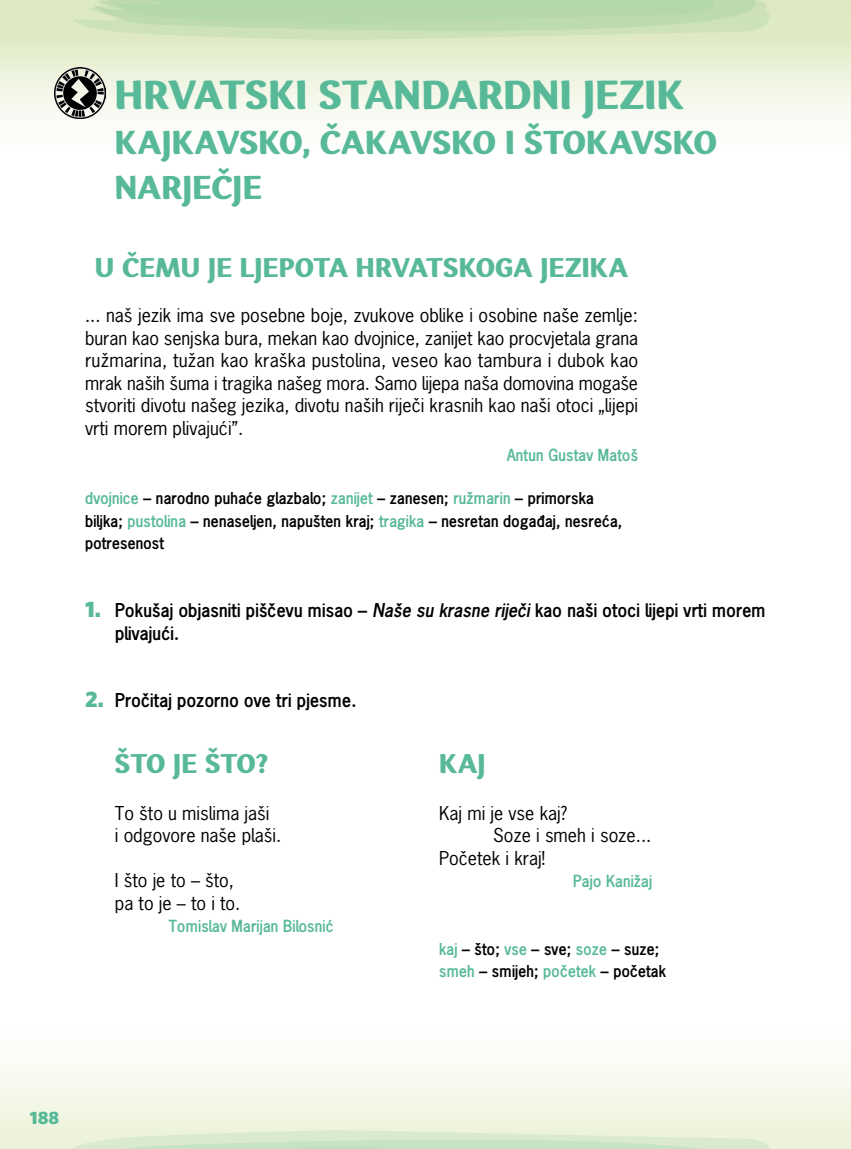
<style>
.page{position:relative;width:851px;height:1149px;background:#fff}
.page>*{position:absolute;margin:0;border:0;box-sizing:border-box;transform-origin:0 0}
._01_NASLOV_-_knjizev{font:900 40.5px "Espuma Pro";letter-spacing:-.005em;color:#58b998}
._01_NASLOV_-_knjizev-2{font:900 33px/45px "Espuma Pro";letter-spacing:-.005em;color:#58b998}
._01_NASLOV_-_knjizev-3{font:900 27px "Espuma Pro";letter-spacing:-.005em;color:#58b998}
._02_TEKST_PRICE{font:18px/22.5px "Pocetnica Gothic SK1 Razred Regula";color:#000;text-align:justify}
._00_BODY_TEXT{font:700 18px/22.5px "Pocetnica Gothic SK1 Razred";color:#000}
._00_BODY_TEXT-2{font:18px "Pocetnica Gothic SK1 Razred Regula";color:#000}
.t1{font:18px "Whitney SK Black";color:#58b998}
._08_STRANE_RIJECI_ZE{font:700 15.75px/22.5px "Pocetnica Gothic SK1 Razred";color:#000}
._00_BODY_TEXT-3{font:700 15.75px "Pocetnica Gothic SK1 Razred";color:#58b998}
._07_AUTOR_ZELENI{font:700 15.75px "Pocetnica Gothic SK1 Razred";color:#58b998}
.s1{color:#58b998}
.s2{font-family:"Whitney SK Black";font-weight:400;font-size:22.5px;color:#58b998}
.s3{font-style:italic}
</style>
<div class="page">
<div style="left:0;top:1006px;width:850px;height:142px;background:linear-gradient(to bottom,#fff,#ecf2d9)"></div>
<div style="left:0;top:0;width:850px;height:164px;background:linear-gradient(to bottom,#dae6b9,#fff)"></div>
<svg style="left:72px;top:0;width:699px;height:45px;background:#c5deb4"></svg>
<svg style="left:69px;top:1124px;width:705px;height:24px;background:#deecd2"></svg>
<img style="left:54px;top:68px;width:51px;height:51px">
<p class="_01_NASLOV_-_knjizev" style="left:115px;top:70px;width:570px">HRVATSKI STANDARDNI JEZIK</p>
<p class="_01_NASLOV_-_knjizev-2" style="left:115px;top:120px;width:603px">KAJKAVSKO, ČAKAVSKO I ŠTOKAVSKO<br>NARJEČJE</p>
<p class="_01_NASLOV_-_knjizev-3" style="left:95px;top:251px;width:535px">U ČEMU JE LJEPOTA HRVATSKOGA JEZIKA</p>
<p class="_02_TEKST_PRICE" style="left:85px;top:304px;width:554px">... naš jezik ima sve posebne boje, zvukove oblike i osobine naše zemlje: buran kao senjska bura, mekan kao dvojnice, zanijet kao procvjetala grana ružmarina, tužan kao kraška pustolina, veseo kao tambura i dubok kao mrak naših šuma i tragika našeg mora. Samo lijepa naša domovina mogaše stvoriti divotu našeg jezika, divotu naših riječi krasnih kao naši otoci „lijepi vrti morem plivajući”.</p>
<p class="_07_AUTOR_ZELENI" style="left:507px;top:445px;width:133px">Antun Gustav Matoš</p>
<p class="_08_STRANE_RIJECI_ZE" style="left:85px;top:487px;width:538px"><span class="s1">dvojnice</span> – narodno puhaće glazbalo; <span class="s1">zanijet</span> – zanesen; <span class="s1">ružmarin</span> – primorska biljka; <span class="s1">pustolina</span> – nenaseljen, napušten kraj; <span class="s1">tragika</span> – nesretan događaj, nesreća, potresenost</p>
<p class="_00_BODY_TEXT" style="left:115px;top:598px;width:652px;text-indent:-30px"><span class="s2">1.</span> Pokušaj objasniti piščevu misao – <span class="s3">Naše su krasne riječi</span> kao naši otoci lijepi vrti morem plivajući.</p>
<p class="_00_BODY_TEXT" style="left:85px;top:688px;width:273px"><span class="s2">2.</span> Pročitaj pozorno ove tri pjesme.</p>
<p class="_01_NASLOV_-_knjizev-3" style="left:115px;top:746px;width:155px">ŠTO JE ŠTO?</p>
<p class="_01_NASLOV_-_knjizev-3" style="left:439px;top:746px;width:48px">KAJ</p>
<p class="_00_BODY_TEXT-2" style="left:115px;top:801px;width:156px">To što u mislima jaši</p>
<p class="_00_BODY_TEXT-2" style="left:439px;top:801px;width:130px">Kaj mi je vse kaj?</p>
<p class="_00_BODY_TEXT-2" style="left:115px;top:823px;width:168px">i odgovore naše plaši.</p>
<p class="_00_BODY_TEXT-2" style="left:493px;top:823px;width:160px">Soze i smeh i soze...</p>
<p class="_00_BODY_TEXT-2" style="left:439px;top:846px;width:107px">Početek i kraj!</p>
<p class="_00_BODY_TEXT-2" style="left:115px;top:868px;width:121px">I što je to – što,</p>
<p class="_00_BODY_TEXT-3" style="left:573px;top:871px;width:81px">Pajo Kanižaj</p>
<p class="_00_BODY_TEXT-2" style="left:115px;top:891px;width:127px">pa to je – to i to.</p>
<p class="_00_BODY_TEXT-3" style="left:169px;top:916px;width:166px">Tomislav Marijan Bilosnić</p>
<p class="_08_STRANE_RIJECI_ZE" style="left:439px;top:937px;width:222px"><span class="s1">kaj</span> – što; <span class="s1">vse</span> – sve; <span class="s1">soze</span> – suze;</p>
<p class="_08_STRANE_RIJECI_ZE" style="left:439px;top:959px;width:228px"><span class="s1">smeh</span> – smijeh; <span class="s1">početek</span> – početak</p>
<p class="t1" style="left:30px;top:1106px;width:31px">188</p>
</div>
